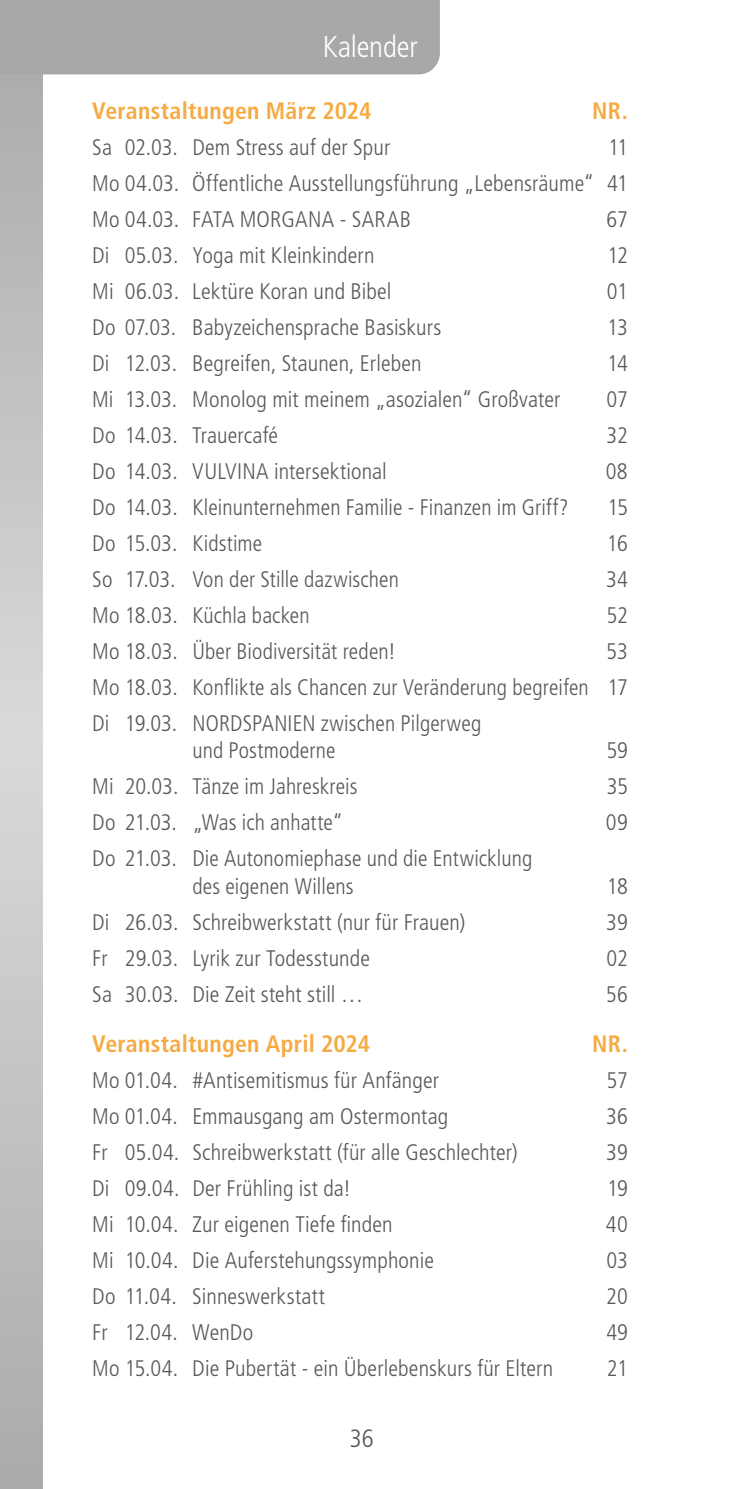
<style>
.page{position:relative;width:745px;height:1489px;background:#fff}
.page>*{position:absolute;margin:0;border:0;box-sizing:border-box;transform-origin:0 0}
.t1{font:300 condensed 30px "Frutiger LT Std";letter-spacing:-.01em;color:#fff}
.t2{font:300 condensed 25px "Frutiger LT Std";color:#58585a}
.t3{font:700 condensed 23.75px "Frutiger LT Std";letter-spacing:.01em;color:#f6aa42}
.t4{font:300 condensed 22.5px/36px "Frutiger LT Std";letter-spacing:.005em;color:#58585a;text-align:justify}
</style>
<div class="page">
<svg style="left:0;top:74px;width:43px;height:1414px;background:#c1c2c3"></svg>
<div style="left:0;top:0;width:439px;height:74px;background:#a7a8aa"></div>
<h1 class="t1" style="left:323px;top:30px;width:96px">Kalender</h1>
<p class="t3" style="left:92px;top:96px;width:281px">Veranstaltungen März 2024</p>
<p class="t3" style="left:591px;top:96px;width:37px">NR.</p>
<p class="t4" style="left:92px;top:129px;width:299px">Sa 02.03. Dem Stress auf der Spur</p>
<p class="t4" style="left:92px;top:129px;width:537px;text-indent:515px">11<br>Mo 04.03. Öffentliche Ausstellungsführung „Lebensräume“ 41<br>Mo 04.03. FATA MORGANA - SARAB</p>
<p class="t4" style="left:606px;top:201px;width:23px">67</p>
<p class="t4" style="left:92px;top:237px;width:284px">Di 05.03. Yoga mit Kleinkindern</p>
<p class="t4" style="left:607px;top:237px;width:22px">12</p>
<p class="t4" style="left:92px;top:273px;width:300px">Mi 06.03. Lektüre Koran und Bibel</p>
<p class="t4" style="left:606px;top:273px;width:22px">01</p>
<p class="t4" style="left:92px;top:309px;width:350px">Do 07.03. Babyzeichensprache Basiskurs</p>
<p class="t4" style="left:606px;top:309px;width:22px">13</p>
<p class="t4" style="left:92px;top:345px;width:331px">Di 12.03. Begreifen, Staunen, Erleben</p>
<p class="t4" style="left:606px;top:345px;width:22px">14</p>
<p class="t4" style="left:92px;top:381px;width:469px">Mi 13.03. Monolog mit meinem „asozialen“ Großvater</p>
<p class="t4" style="left:606px;top:381px;width:23px">07</p>
<p class="t4" style="left:92px;top:417px;width:187px">Do 14.03. Trauercafé</p>
<p class="t4" style="left:606px;top:417px;width:23px">32</p>
<p class="t4" style="left:92px;top:453px;width:296px">Do 14.03. VULVINA intersektional</p>
<p class="t4" style="left:605px;top:453px;width:23px">08</p>
<p class="t4" style="left:92px;top:489px;width:477px">Do 14.03. Kleinunternehmen Familie - Finanzen im Griff?</p>
<p class="t4" style="left:607px;top:489px;width:22px">15</p>
<p class="t4" style="left:92px;top:525px;width:171px">Do 15.03. Kidstime</p>
<p class="t4" style="left:606px;top:525px;width:22px">16</p>
<p class="t4" style="left:92px;top:561px;width:308px">So 17.03. Von der Stille dazwischen</p>
<p class="t4" style="left:605px;top:561px;width:23px">34</p>
<p class="t4" style="left:92px;top:597px;width:219px">Mo 18.03. Küchla backen</p>
<p class="t4" style="left:606px;top:597px;width:23px">52</p>
<p class="t4" style="left:92px;top:633px;width:305px">Mo 18.03. Über Biodiversität reden!</p>
<p class="t4" style="left:92px;top:633px;width:537px;text-indent:513px">53<br>Mo 18.03. Konflikte als Chancen zur Veränderung begreifen 17<br>Di 19.03. NORDSPANIEN zwischen Pilgerweg</p>
<p class="t4" style="left:192px;top:733px;width:145px">und Postmoderne</p>
<p class="t4" style="left:606px;top:733px;width:23px">59</p>
<p class="t4" style="left:92px;top:769px;width:266px">Mi 20.03. Tänze im Jahreskreis</p>
<p class="t4" style="left:606px;top:769px;width:23px">35</p>
<p class="t4" style="left:92px;top:805px;width:252px">Do 21.03. „Was ich anhatte“</p>
<p class="t4" style="left:605px;top:805px;width:23px">09</p>
<p class="t4" style="left:192px;top:845px;width:341px;line-height:27.5px;text-indent:-100px">Do 21.03. Die Autonomiephase und die Entwicklung des eigenen Willens</p>
<p class="t4" style="left:606px;top:868px;width:22px">18</p>
<p class="t4" style="left:92px;top:904px;width:374px">Di 26.03. Schreibwerkstatt (nur für Frauen)</p>
<p class="t4" style="left:605px;top:904px;width:23px">39</p>
<p class="t4" style="left:92px;top:940px;width:279px">Fr 29.03. Lyrik zur Todesstunde</p>
<p class="t4" style="left:606px;top:940px;width:23px">02</p>
<p class="t4" style="left:92px;top:976px;width:272px">Sa 30.03. Die Zeit steht still …</p>
<p class="t4" style="left:605px;top:976px;width:23px">56</p>
<p class="t3" style="left:92px;top:1029px;width:279px">Veranstaltungen April 2024</p>
<p class="t3" style="left:591px;top:1029px;width:37px">NR.</p>
<p class="t4" style="left:92px;top:1062px;width:348px">Mo 01.04. #Antisemitismus für Anfänger</p>
<p class="t4" style="left:606px;top:1062px;width:23px">57</p>
<p class="t4" style="left:92px;top:1098px;width:357px">Mo 01.04. Emmausgang am Ostermontag</p>
<p class="t4" style="left:605px;top:1098px;width:23px">36</p>
<p class="t4" style="left:92px;top:1134px;width:426px">Fr 05.04. Schreibwerkstatt (für alle Geschlechter)</p>
<p class="t4" style="left:605px;top:1134px;width:23px">39</p>
<p class="t4" style="left:92px;top:1170px;width:260px">Di 09.04. Der Frühling ist da!</p>
<p class="t4" style="left:606px;top:1170px;width:22px">19</p>
<p class="t4" style="left:92px;top:1206px;width:302px">Mi 10.04. Zur eigenen Tiefe finden</p>
<p class="t4" style="left:605px;top:1206px;width:24px">40</p>
<p class="t4" style="left:92px;top:1242px;width:343px">Mi 10.04. Die Auferstehungssymphonie</p>
<p class="t4" style="left:606px;top:1242px;width:23px">03</p>
<p class="t4" style="left:92px;top:1278px;width:234px">Do 11.04. Sinneswerkstatt</p>
<p class="t4" style="left:606px;top:1278px;width:23px">20</p>
<p class="t4" style="left:92px;top:1314px;width:162px">Fr 12.04. WenDo</p>
<p class="t4" style="left:606px;top:1314px;width:23px">49</p>
<p class="t4" style="left:92px;top:1350px;width:462px">Mo 15.04. Die Pubertät - ein Überlebenskurs für Eltern</p>
<p class="t4" style="left:606px;top:1350px;width:22px">21</p>
<p class="t2" style="left:349px;top:1424px;width:25px">36</p>
</div>
